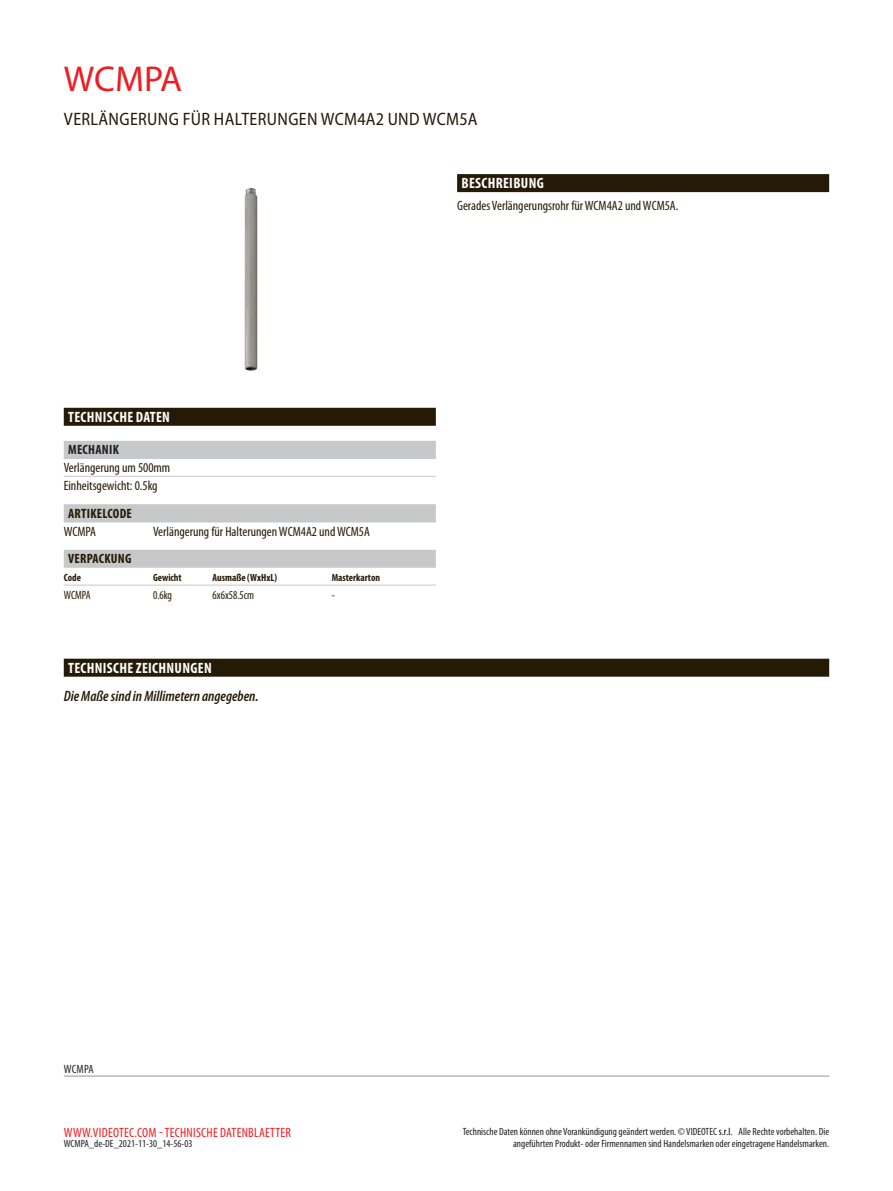
<style>
.page{position:relative;width:893px;height:1191px;background:#fff}
.page>*{position:absolute;margin:0;border:0;box-sizing:border-box;transform-origin:0 0}
.t1{font:36px "Myriad Pro";color:#ee1d23}
.t2{font:semi-condensed 18px "Myriad Pro";letter-spacing:.02em;color:#251a05}
.t3{font:700 condensed 15px "Myriad Pro";letter-spacing:.02em;color:#fcfcfc}
.t4{font:italic 600 condensed 15px "Myriad Pro";color:#251a05}
.t5{font:condensed 13.5px/17.7px "Myriad Pro";color:#251a05}
.t6{font:condensed 13.5px "Myriad Pro";letter-spacing:.02em;color:#ee1d23}
.t7{font:700 condensed 13.5px "Myriad Pro";letter-spacing:.02em;color:#251a05}
.t8{font:700 condensed 13.5px "Myriad Pro";letter-spacing:.02em;color:#231f20}
.t9{font:condensed 12px "Myriad Pro";color:#251a05;scale:.93 1}
.t10{font:condensed 12px "Myriad Pro";letter-spacing:.015em;color:#231f20}
.t11{font:condensed 10.5px/12.6px "Myriad Pro";color:#231f20;text-align:right}
.t12{font:700 condensed 10.5px "Myriad Pro";color:#251a05}
.s1{color:#000}
</style>
<div class="page">
<img style="left:244px;top:188px;width:14px;height:182px">
<div style="left:457px;top:174px;width:372px;height:18px;background:#251a05"></div>
<div style="left:64px;top:408px;width:372px;height:18px;background:#251a05"></div>
<div style="left:64px;top:441px;width:372px;height:18px;background:#c7c8ca"></div>
<hr style="left:64px;top:476px;width:372px;height:1px;background:#c7c8ca">
<div style="left:64px;top:504px;width:372px;height:18px;background:#c7c8ca"></div>
<div style="left:64px;top:550px;width:372px;height:18px;background:#c7c8ca"></div>
<hr style="left:64px;top:585px;width:372px;height:1px;background:#c7c8ca">
<div style="left:64px;top:658px;width:765px;height:18px;background:#251a05"></div>
<hr style="left:64px;top:1075px;width:765px;height:1px;background:#939598">
<h1 class="t1" style="left:64px;top:59px;width:120px">WCMPA</h1>
<h2 class="t2" style="left:64px;top:109px;width:415px">VERLÄNGERUNG FÜR HALTERUNGEN WCM4A2 UND WCM5A</h2>
<h3 class="t3" style="left:461px;top:175px;width:84px">BESCHREIBUNG</h3>
<p class="t5" style="left:457px;top:197px;width:223px">Gerades Verlängerungsrohr für WCM4A2 und WCM5A.</p>
<h3 class="t3" style="left:68px;top:408px;width:103px">TECHNISCHE DATEN</h3>
<p class="t8" style="left:68px;top:442px;width:52px">MECHANIK</p>
<p class="t5" style="left:64px;top:459px;width:108px">Verlängerung um 500mm<br>Einheitsgewicht: 0.5kg</p>
<p class="t7" style="left:68px;top:506px;width:65px">ARTIKELCODE</p>
<p class="t5" style="left:64px;top:522px;width:34px">WCMPA</p>
<p class="t5" style="left:153px;top:522px;width:218px">Verlängerung für Halterungen WCM4A2 und WCM5A</p>
<p class="t7" style="left:68px;top:551px;width:65px">VERPACKUNG</p>
<p class="t12" style="left:64px;top:572px;width:19px">Code</p>
<p class="t12" style="left:153px;top:572px;width:30px">Gewicht</p>
<p class="t12" style="left:213px;top:572px;width:66px">Ausmaße (WxHxL)</p>
<p class="t12" style="left:332px;top:572px;width:50px">Masterkarton</p>
<p class="t9" style="left:64px;top:588px;width:30px">WCMPA</p>
<p class="t9" style="left:153px;top:588px;width:22px">0.6kg</p>
<p class="t9" style="left:213px;top:588px;width:46px">6x6x58.5cm</p>
<p class="t9" style="left:332px;top:588px;width:5px">-</p>
<h3 class="t3" style="left:68px;top:660px;width:145px">TECHNISCHE ZEICHNUNGEN</h3>
<h3 class="t4" style="left:64px;top:688px;width:196px">Die Maße sind in Millimetern angegeben.</h3>
<p class="t10" style="left:64px;top:1062px;width:31px">WCMPA</p>
<p class="t6" style="left:64px;top:1125px;width:229px">WWW.VIDEOTEC.COM - TECHNISCHE DATENBLAETTER</p>
<p class="t11" style="left:463px;top:1125px;width:271px">Technische Daten können ohne Vorankündigung geändert werden. © VIDEOTEC <span class="s1">s.r.l.</span></p>
<p class="t11" style="left:513px;top:1125px;width:318px">Alle Rechte vorbehalten. Die<br>angeführten Produkt- oder Firmennamen sind Handelsmarken oder eingetragene Handelsmarken.</p>
<p class="t11" style="left:64px;top:1137px;width:130px">WCMPA_de-DE_2021-11-30_14-56-03</p>
</div>
